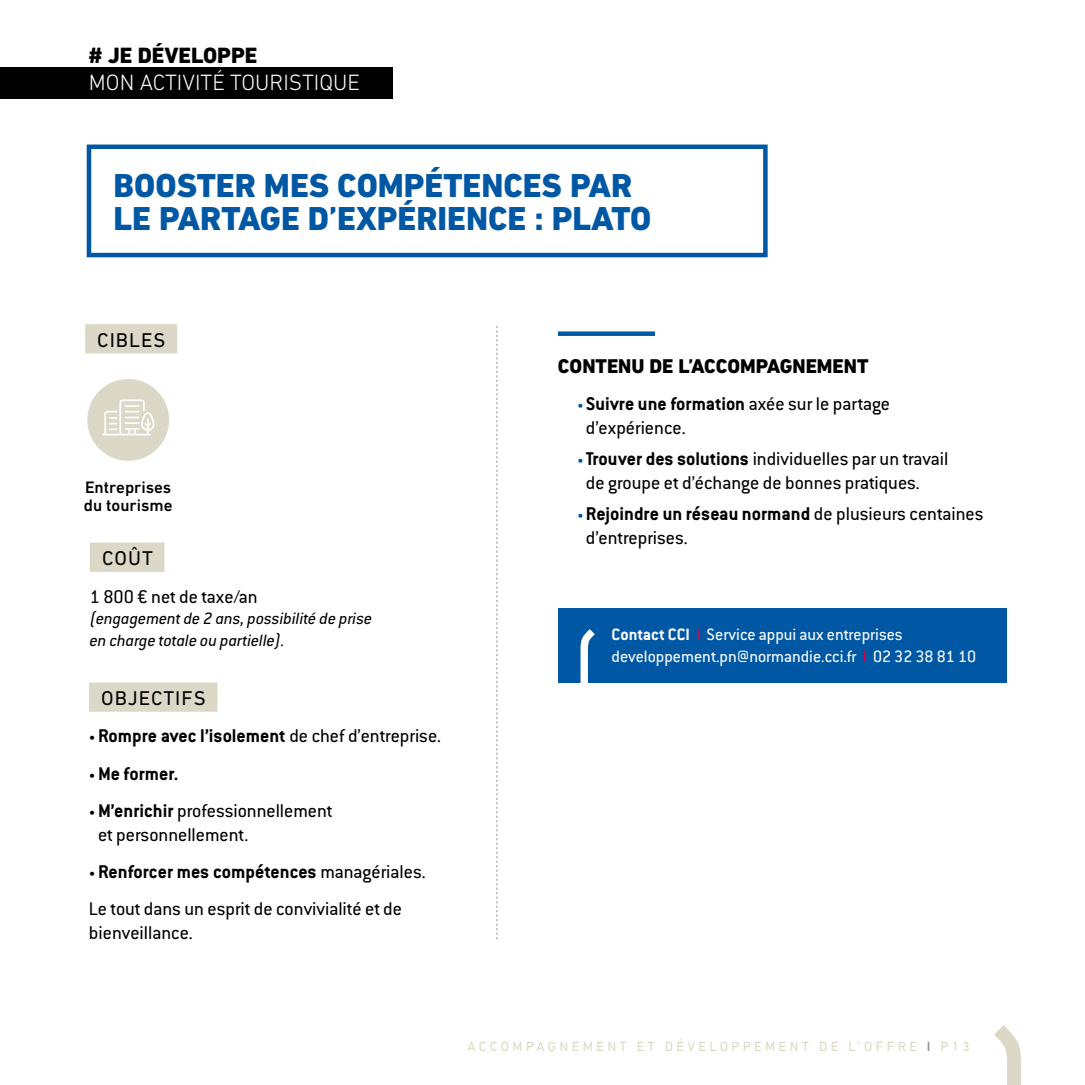
<style>
.page{position:relative;width:1085px;height:1085px;background:#fff}
.page>*{position:absolute;margin:0;border:0;box-sizing:border-box;transform-origin:0 0}
.t1{font:800 33.75px/33.8px "DIN Next LT Pro";color:#0058a5}
.t2{font:300 22.5px "DIN Next LT Pro";color:#fff}
.t3{font:800 22.5px "DIN Next LT Pro";color:#000}
.t4{font:20.25px/24.3px "Conduit ITC";color:#000}
.t5{font:700 20.25px "Conduit ITC";color:#000}
.t6{font:800 20.25px "DIN Next LT Pro";color:#000}
.t7{font:20.25px "DIN Next LT Pro";letter-spacing:.05em;color:#000}
.t8{font:18px/21.6px "Conduit ITC";color:#fff}
.t9{font:italic 18px/21.6px "Conduit ITC";color:#000}
.t10{font:500 16.88px/18px "DIN Next LT Pro";color:#000}
.t11{font:13.5px "DIN Next LT Pro";letter-spacing:.25em;color:#dcd8c7}
.s1{font-weight:400;font-size:13.5px}
.s2{font-weight:400}
.s3{font-size:13.5px}
.s4{font-weight:700}
.s5{font-size:13.5px;color:#0058a5}
.s6{color:#e50043}
.s7{font-weight:500;color:#929292}
</style>
<div class="page">
<svg style="left:994px;top:1025px;width:26px;height:59px"></svg>
<svg style="left:496px;top:326px;width:1px;height:613px"></svg>
<div style="left:0;top:67px;width:392px;height:32px;background:#000"></div>
<div style="left:89px;top:682px;width:128px;height:29px;background:#dcd8c7"></div>
<div style="left:87px;top:144px;width:680px;height:113px;border:4px solid #0058a5"></div>
<div style="left:85px;top:324px;width:92px;height:29px;background:#dcd8c7"></div>
<div style="left:87px;top:379px;width:82px;height:82px;background:#dcd8c7;border-radius:50%"></div>
<svg style="left:102px;top:399px;width:53px;height:37px"></svg>
<div style="left:558px;top:331px;width:97px;height:5px;background:#0058a5"></div>
<div style="left:90px;top:542px;width:74px;height:29px;background:#dcd8c7"></div>
<div style="left:558px;top:608px;width:448px;height:74px;background:#0058a5"></div>
<svg style="left:580px;top:629px;width:14px;height:53px"></svg>
<p class="t3" style="left:89px;top:42px;width:170px"># JE DÉVELOPPE</p>
<p class="t2" style="left:89px;top:69px;width:272px">MON ACTIVITÉ TOURISTIQUE</p>
<h1 class="t1" style="left:113px;top:168px;width:539px">BOOSTER MES COMPÉTENCES PAR<br>LE PARTAGE D’EXPÉRIENCE : PLATO</h1>
<p class="t7" style="left:97px;top:328px;width:70px">CIBLES</p>
<p class="t10" style="left:84px;top:477px;width:90px">Entreprises du tourisme</p>
<p class="t7" style="left:102px;top:547px;width:52px">COÛT</p>
<p class="t4" style="left:90px;top:583px;width:169px">1 800 € net de taxe/an</p>
<p class="t9" style="left:90px;top:607px;width:284px">(engagement de 2 ans, possibilité de prise en charge totale ou partielle).</p>
<p class="t7" style="left:101px;top:686px;width:106px">OBJECTIFS</p>
<p class="t5" style="left:89px;top:723px;width:353px"><span class="s1">•</span> Rompre avec l’isolement <span class="s2">de chef d’entreprise.</span></p>
<p class="t5" style="left:89px;top:760px;width:91px"><span class="s1">•</span> Me former.</p>
<p class="t4" style="left:98px;top:797px;width:236px;text-indent:-9px"><span class="s3">•</span> <span class="s4">M’enrichir</span> professionnellement et personnellement.</p>
<p class="t4" style="left:89px;top:852px;width:338px;line-height:37.1px"><span class="s3">•</span> <span class="s4">Renforcer mes compétences</span> managériales.<br>Le tout dans un esprit de convivialité et de</p>
<p class="t4" style="left:89px;top:920px;width:105px">bienveillance.</p>
<p class="t6" style="left:558px;top:354px;width:312px">CONTENU DE L’ACCOMPAGNEMENT</p>
<p class="t4" style="left:586px;top:391px;width:306px;text-indent:-9px"><span class="s5">•</span> <span class="s4">Suivre une formation</span> axée sur le partage d’expérience.</p>
<p class="t4" style="left:586px;top:446px;width:364px;text-indent:-9px"><span class="s5">•</span> <span class="s4">Trouver des solutions</span> individuelles par un travail de groupe et d’échange de bonnes pratiques.</p>
<p class="t4" style="left:586px;top:501px;width:399px;text-indent:-9px"><span class="s5">•</span> <span class="s4">Rejoindre un réseau normand</span> de plusieurs centaines d’entreprises.</p>
<p class="t8" style="left:611px;top:623px;width:366px"><span class="s4">Contact CCI</span> <span class="s6">I</span> Service appui aux entreprises developpement.pn@normandie.cci.fr <span class="s6">I</span> 02 32 38 81 10</p>
<p class="t11" style="left:467px;top:1038px;width:504px">ACCOMPAGNEMENT ET DÉVELOPPEMENT DE L’OFFRE <span class="s7">I</span> P13</p>
</div>
